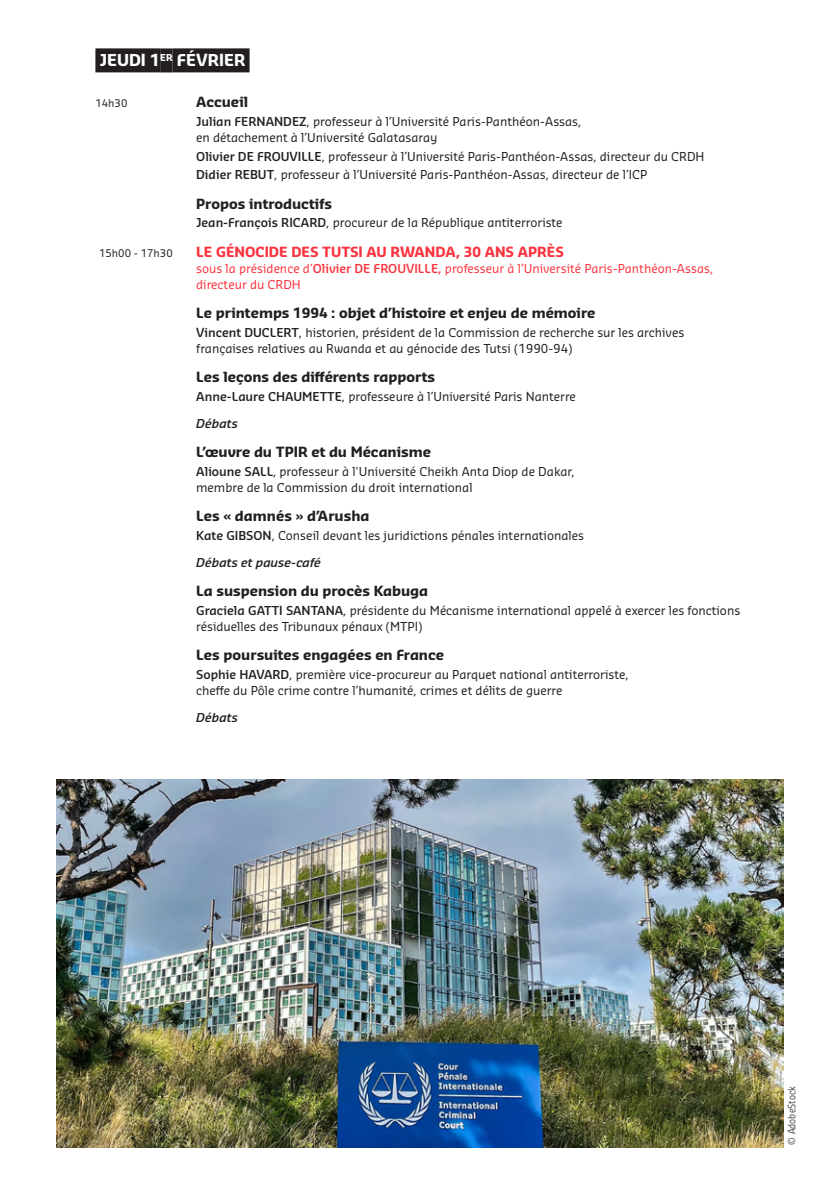
<style>
.page{position:relative;width:840px;height:1191px;background:#fff}
.page>*{position:absolute;margin:0;border:0;box-sizing:border-box;transform-origin:0 0}
.Horaires{font:700 16px "Sansa Pro";color:#fff}
.Horaires-2{font:700 13.8px "Sansa Pro";color:#231f20}
.Horaires-3{font:700 13.8px "Sansa Pro";color:#fb333e}
.Horaires-4{font:12px "Sansa Pro";color:#231f20}
.Horaires-5{font:12px "Sansa Pro";color:#fb333e}
.Horaires-6{font:italic 600 12px "Sansa Pro";color:#231f20}
.Horaires-7{font:10.2px "Sansa Pro";color:#231f20}
.animation___participation{font:10px "Sansa Con Pro";color:#4c5055}
.s1{font-weight:600}
</style>
<div class="page">
<div style="left:95px;top:48px;width:65px;height:24px;background:#231f20"></div>
<div style="left:160px;top:48px;width:12px;height:24px;background:#231f20"></div>
<div style="left:172px;top:48px;width:77px;height:24px;background:#231f20"></div>
<img style="left:57px;top:780px;width:725px;height:367px">
<p class="Horaires" style="left:100px;top:49px;width:147px">JEUDI 1<sup>ER</sup> FÉVRIER</p>
<p class="Horaires-7" style="left:95px;top:97px;width:33px">14h30</p>
<p class="Horaires-2" style="left:196px;top:93px;width:54px">Accueil</p>
<p class="Horaires-4" style="left:196px;top:113px;width:386px"><span class="s1">Julian FERNANDEZ</span>, professeur à l’Université Paris-Panthéon-Assas,</p>
<p class="Horaires-4" style="left:196px;top:129px;width:242px">en détachement à l’Université Galatasaray</p>
<p class="Horaires-4" style="left:196px;top:148px;width:509px"><span class="s1">Olivier DE FROUVILLE</span>, professeur à l’Université Paris-Panthéon-Assas, directeur du CRDH</p>
<p class="Horaires-4" style="left:196px;top:166px;width:452px"><span class="s1">Didier REBUT</span>, professeur à l’Université Paris-Panthéon-Assas, directeur de l’ICP</p>
<p class="Horaires-2" style="left:196px;top:194px;width:137px">Propos introductifs</p>
<p class="Horaires-4" style="left:196px;top:214px;width:368px"><span class="s1">Jean-François RICARD</span>, procureur de la République antiterroriste</p>
<p class="Horaires-7" style="left:99px;top:246px;width:75px">15h00 - 17h30</p>
<p class="Horaires-3" style="left:196px;top:242px;width:369px">LE GÉNOCIDE DES TUTSI AU RWANDA, 30 ANS APRÈS</p>
<p class="Horaires-5" style="left:196px;top:260px;width:518px">sous la présidence d’<span class="s1">Olivier DE FROUVILLE,</span> professeur à l’Université Paris-Panthéon-Assas,</p>
<p class="Horaires-5" style="left:196px;top:276px;width:106px">directeur du CRDH</p>
<p class="Horaires-2" style="left:196px;top:303px;width:400px">Le printemps 1994 : objet d’histoire et enjeu de mémoire</p>
<p class="Horaires-4" style="left:196px;top:324px;width:489px"><span class="s1">Vincent DUCLERT</span>, historien, président de la Commission de recherche sur les archives</p>
<p class="Horaires-4" style="left:196px;top:340px;width:377px">françaises relatives au Rwanda et au génocide des Tutsi (1990-94)</p>
<p class="Horaires-2" style="left:196px;top:367px;width:240px">Les leçons des différents rapports</p>
<p class="Horaires-4" style="left:196px;top:388px;width:381px"><span class="s1">Anne-Laure CHAUMETTE</span>, professeure à l’Université Paris Nanterre</p>
<p class="Horaires-6" style="left:196px;top:415px;width:43px">Débats</p>
<p class="Horaires-2" style="left:196px;top:442px;width:236px">L’œuvre du TPIR et du Mécanisme</p>
<p class="Horaires-4" style="left:196px;top:463px;width:380px"><span class="s1">Alioune SALL</span>, professeur à l'Université Cheikh Anta Diop de Dakar,</p>
<p class="Horaires-4" style="left:196px;top:479px;width:278px">membre de la Commission du droit international</p>
<p class="Horaires-2" style="left:196px;top:506px;width:175px">Les « damnés » d’Arusha</p>
<p class="Horaires-4" style="left:196px;top:527px;width:389px"><span class="s1">Kate GIBSON</span>, Conseil devant les juridictions pénales internationales</p>
<p class="Horaires-6" style="left:196px;top:554px;width:126px">Débats et pause-café</p>
<p class="Horaires-2" style="left:196px;top:581px;width:233px">La suspension du procès Kabuga</p>
<p class="Horaires-4" style="left:196px;top:602px;width:545px"><span class="s1">Graciela GATTI SANTANA</span>, présidente du Mécanisme international appelé à exercer les fonctions</p>
<p class="Horaires-4" style="left:196px;top:618px;width:228px">résiduelles des Tribunaux pénaux (MTPI)</p>
<p class="Horaires-2" style="left:196px;top:645px;width:249px">Les poursuites engagées en France</p>
<p class="Horaires-4" style="left:196px;top:666px;width:434px"><span class="s1">Sophie HAVARD</span>, première vice-procureur au Parquet national antiterroriste,</p>
<p class="Horaires-4" style="left:196px;top:682px;width:367px">cheffe du Pôle crime contre l’humanité, crimes et délits de guerre</p>
<p class="Horaires-6" style="left:196px;top:709px;width:43px">Débats</p>
<p class="animation___participation" style="left:784px;top:1144px;width:60px;rotate:-90deg">© AdobeStock</p>
</div>
